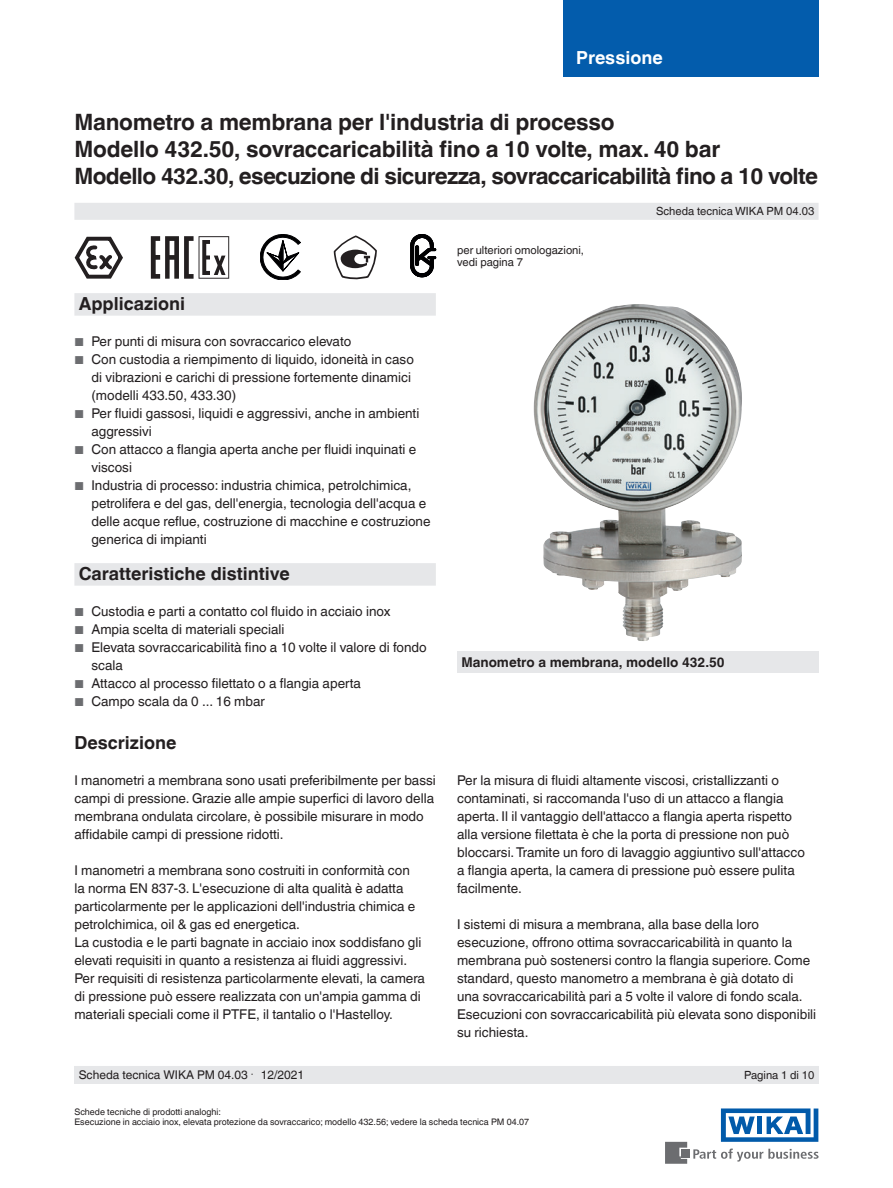
<style>
.page{position:relative;width:893px;height:1188px;background:#fff}
.page>*{position:absolute;margin:0;border:0;box-sizing:border-box;transform-origin:0 0}
.t1{font:700 22.5px/27px "Helvetica World";letter-spacing:-.01em;color:#231f20}
.t2{font:700 18px "Helvetica World";color:#231f20}
.t3{font:700 18px "Helvetica World";color:#fff}
.t4{font:13.5px/18px "Helvetica World";color:#231f20}
.t5{font:700 13.5px "Helvetica World";color:#231f20}
.t6{font:12px "Helvetica World";color:#231f20}
.t7{font:11.25px/12.3px "Helvetica World";color:#231f20}
.t8{font:9px/10.5px "Helvetica World";color:#231f20}
.s1{font-size:11.55px;color:#6c6d70}
.s2{font-family:"Times New Roman";font-size:11.25px}
</style>
<div class="page">
<svg style="left:693px;top:1149px;width:126px;height:13px"></svg>
<div style="left:682px;top:1150px;width:8px;height:8px;background:#6c6d70"></div>
<svg style="left:665px;top:1142px;width:22px;height:22px"></svg>
<svg style="left:721px;top:1108px;width:97px;height:34px"></svg>
<div style="left:563px;top:0;width:256px;height:76px;background:#035cac"></div>
<div style="left:74px;top:203px;width:745px;height:17px;background:#e6e7e9"></div>
<div style="left:74px;top:1066px;width:745px;height:18px;background:#e6e7e9"></div>
<img style="left:534px;top:304px;width:208px;height:337px">
<div style="left:457px;top:651px;width:362px;height:22px;background:#e6e7e9"></div>
<div style="left:74px;top:293px;width:362px;height:23px;background:#e6e7e9"></div>
<div style="left:74px;top:563px;width:362px;height:23px;background:#e6e7e9"></div>
<svg style="left:74px;top:236px;width:49px;height:43px"></svg>
<svg style="left:151px;top:236px;width:78px;height:43px"></svg>
<svg style="left:260px;top:234px;width:40px;height:46px"></svg>
<svg style="left:334px;top:235px;width:43px;height:45px"></svg>
<svg style="left:411px;top:234px;width:25px;height:43px"></svg>
<h2 class="t3" style="left:576px;top:47px;width:88px">Pressione</h2>
<h1 class="t1" style="left:74px;top:108px;width:745px">Manometro a membrana per l'industria di processo<br>Modello 432.50, sovraccaricabilità fino a 10 volte, max. 40 bar<br>Modello 432.30, esecuzione di sicurezza, sovraccaricabilità fino a 10 volte</h1>
<h2 class="t2" style="left:79px;top:294px;width:108px">Applicazioni</h2>
<p class="t4" style="left:74px;top:333px;width:278px"><span class="s1">■</span> Per punti di misura con sovraccarico elevato</p>
<p class="t4" style="left:91px;top:351px;width:324px;text-indent:-17px"><span class="s1">■</span> Con custodia a riempimento di liquido, idoneità in caso di vibrazioni e carichi di pressione fortemente dinamici (modelli 433.50, 433.30)</p>
<p class="t4" style="left:91px;top:405px;width:329px;text-indent:-17px"><span class="s1">■</span> Per fluidi gassosi, liquidi e aggressivi, anche in ambienti aggressivi</p>
<p class="t4" style="left:91px;top:441px;width:326px;text-indent:-17px"><span class="s1">■</span> Con attacco a flangia aperta anche per fluidi inquinati e viscosi</p>
<p class="t4" style="left:91px;top:477px;width:341px;text-indent:-17px"><span class="s1">■</span> Industria di processo: industria chimica, petrolchimica, petrolifera e del gas, dell'energia, tecnologia dell'acqua e delle acque reflue, costruzione di macchine e costruzione generica di impianti</p>
<h2 class="t2" style="left:79px;top:564px;width:213px">Caratteristiche distintive</h2>
<p class="t4" style="left:74px;top:603px;width:317px"><span class="s1">■</span> Custodia e parti a contatto col fluido in acciaio inox</p>
<p class="t4" style="left:74px;top:621px;width:212px"><span class="s1">■</span> Ampia scelta di materiali speciali</p>
<p class="t4" style="left:91px;top:639px;width:337px;text-indent:-17px"><span class="s1">■</span> Elevata sovraccaricabilità fino a 10 volte il valore di fondo scala</p>
<p class="t4" style="left:74px;top:675px;width:288px"><span class="s1">■</span> Attacco al processo filettato o a flangia aperta</p>
<p class="t4" style="left:74px;top:693px;width:192px"><span class="s1">■</span> Campo scala da 0 ... 16 mbar</p>
<h2 class="t2" style="left:74px;top:732px;width:103px">Descrizione</h2>
<p class="t4" style="left:74px;top:771px;width:363px">I manometri a membrana sono usati preferibilmente per bassi campi di pressione. Grazie alle ampie superfici di lavoro della membrana ondulata circolare, è possibile misurare in modo affidabile campi di pressione ridotti.</p>
<p class="t4" style="left:74px;top:861px;width:352px">I manometri a membrana sono costruiti in conformità con<br>la norma EN 837-3. L'esecuzione di alta qualità è adatta particolarmente per le applicazioni dell'industria chimica e petrolchimica, oil &amp; gas ed energetica.<br>La custodia e le parti bagnate in acciaio inox soddisfano gli elevati requisiti in quanto a resistenza ai fluidi aggressivi.<br>Per requisiti di resistenza particolarmente elevati, la camera di pressione può essere realizzata con un'ampia gamma di materiali speciali come il PTFE, il tantalio o l'Hastelloy.</p>
<p class="t6" style="left:79px;top:1068px;width:227px">Scheda tecnica WIKA PM 04.03 <span class="s2">∙</span> 12/2021</p>
<p class="t7" style="left:457px;top:244px;width:128px">per ulteriori omologazioni, vedi pagina 7</p>
<p class="t7" style="left:656px;top:205px;width:160px">Scheda tecnica WIKA PM 04.03</p>
<p class="t5" style="left:461px;top:654px;width:265px">Manometro a membrana, modello 432.50</p>
<p class="t4" style="left:457px;top:772px;width:349px">Per la misura di fluidi altamente viscosi, cristallizzanti o contaminati, si raccomanda l'uso di un attacco a flangia aperta. Il il vantaggio dell'attacco a flangia aperta rispetto alla versione filettata è che la porta di pressione non può bloccarsi. Tramite un foro di lavaggio aggiuntivo sull'attacco a flangia aperta, la camera di pressione può essere pulita facilmente.</p>
<p class="t4" style="left:457px;top:916px;width:361px">I sistemi di misura a membrana, alla base della loro esecuzione, offrono ottima sovraccaricabilità in quanto la membrana può sostenersi contro la flangia superiore. Come standard, questo manometro a membrana è già dotato di una sovraccaricabilità pari a 5 volte il valore di fondo scala.<br>Esecuzioni con sovraccaricabilità più elevata sono disponibili su richiesta.</p>
<p class="t7" style="left:744px;top:1068px;width:72px">Pagina 1 di 10</p>
<p class="t8" style="left:74px;top:1107px;width:456px">Schede tecniche di prodotti analoghi:<br>Esecuzione in acciaio inox, elevata protezione da sovraccarico; modello 432.56; vedere la scheda tecnica PM 04.07</p>
</div>
